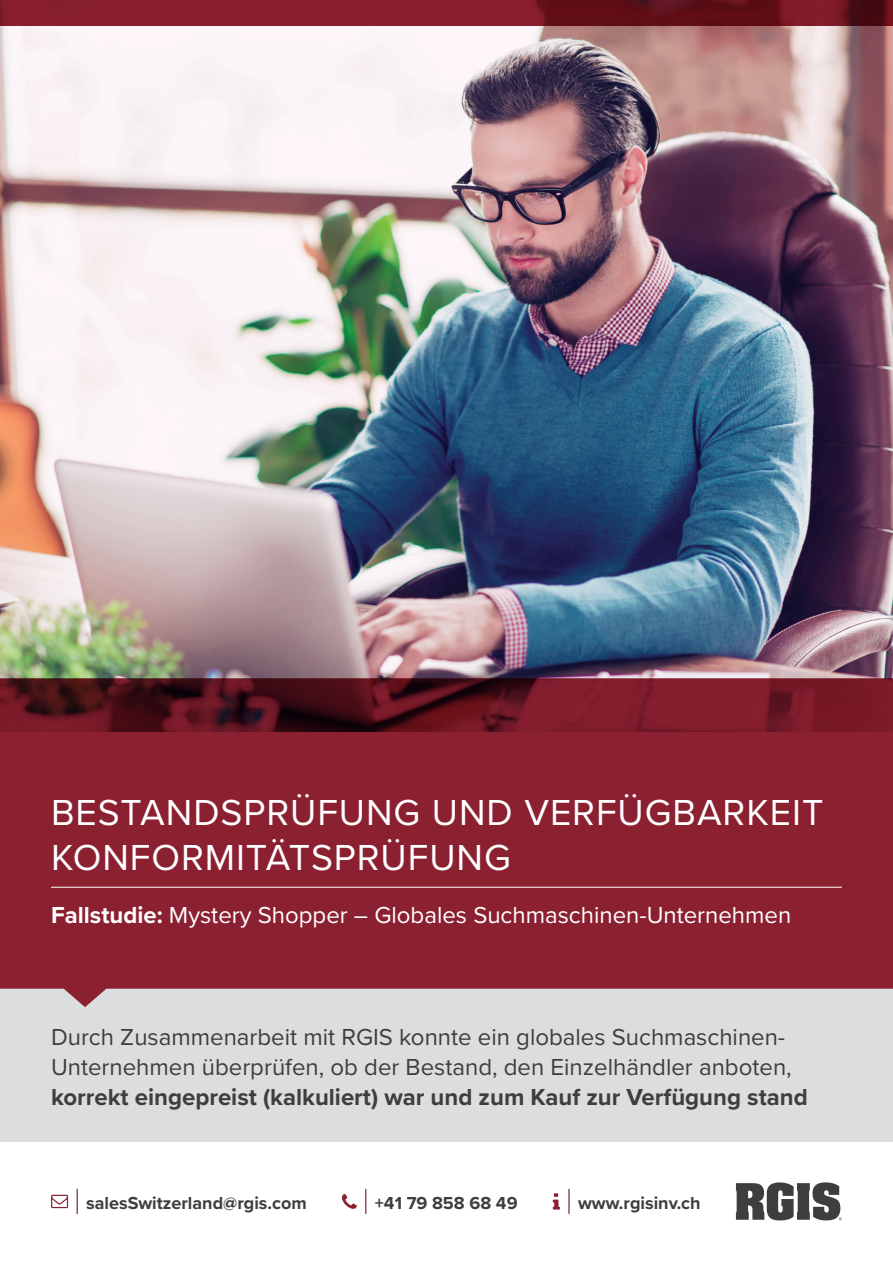
<style>
.page{position:relative;width:893px;height:1263px;background:#fff}
.page>*{position:absolute;margin:0;border:0;box-sizing:border-box;transform-origin:0 0}
.t1{font:37.5px/45px "Proxima Nova";letter-spacing:.025em;color:#fff}
.t2{font:24px/30px "Proxima Nova";color:#3e3e3f}
.t3{font:700 24px "Proxima Nova";color:#3e3e3f}
.t4{font:24px "Proxima Nova";color:#fff}
.t5{font:700 18px "Proxima Nova";color:#3e3e3f}
.s1{font-weight:700}
</style>
<div class="page">
<hr style="left:568px;top:1189px;width:2px;height:24px;background:#6b1537">
<svg style="left:553px;top:1193px;width:7px;height:16px"></svg>
<svg style="left:77px;top:1189px;width:1px;height:24px"></svg>
<svg style="left:51px;top:1195px;width:17px;height:13px"></svg>
<svg style="left:736px;top:1182px;width:106px;height:38px"></svg>
<svg style="left:365px;top:1189px;width:1px;height:24px"></svg>
<svg style="left:342px;top:1194px;width:15px;height:15px"></svg>
<div style="left:0;top:989px;width:893px;height:153px;background:#dcdddf"></div>
<svg style="left:0;top:731px;width:893px;height:276px;background:#902c3c"></svg>
<hr style="left:51px;top:887px;width:791px;height:1px;background:#fff">
<img style="left:0;top:26px;width:893px;height:705px">
<svg style="left:0;top:0;width:893px;height:26px;background:#791826"></svg>
<h1 class="t1" style="left:51px;top:788px;width:774px">BESTANDSPRÜFUNG UND VERFÜGBARKEIT<br>KONFORMITÄTSPRÜFUNG</h1>
<p class="t4" style="left:51px;top:897px;width:742px"><span class="s1">Fallstudie:</span> Mystery Shopper – Globales Suchmaschinen-Unternehmen</p>
<p class="t2" style="left:51px;top:1021px;width:742px">Durch Zusammenarbeit mit RGIS konnte ein globales Suchmaschinen-<br>Unternehmen überprüfen, ob der Bestand, den Einzelhändler anboten,</p>
<p class="t3" style="left:51px;top:1079px;width:758px">korrekt eingepreist (kalkuliert) war und zum Kauf zur Verfügung stand</p>
<p class="t5" style="left:86px;top:1189px;width:222px">salesSwitzerland@rgis.com</p>
<p class="t5" style="left:375px;top:1189px;width:144px">+41 79 858 68 49</p>
<p class="t5" style="left:578px;top:1189px;width:124px">www.rgisinv.ch</p>
</div>
